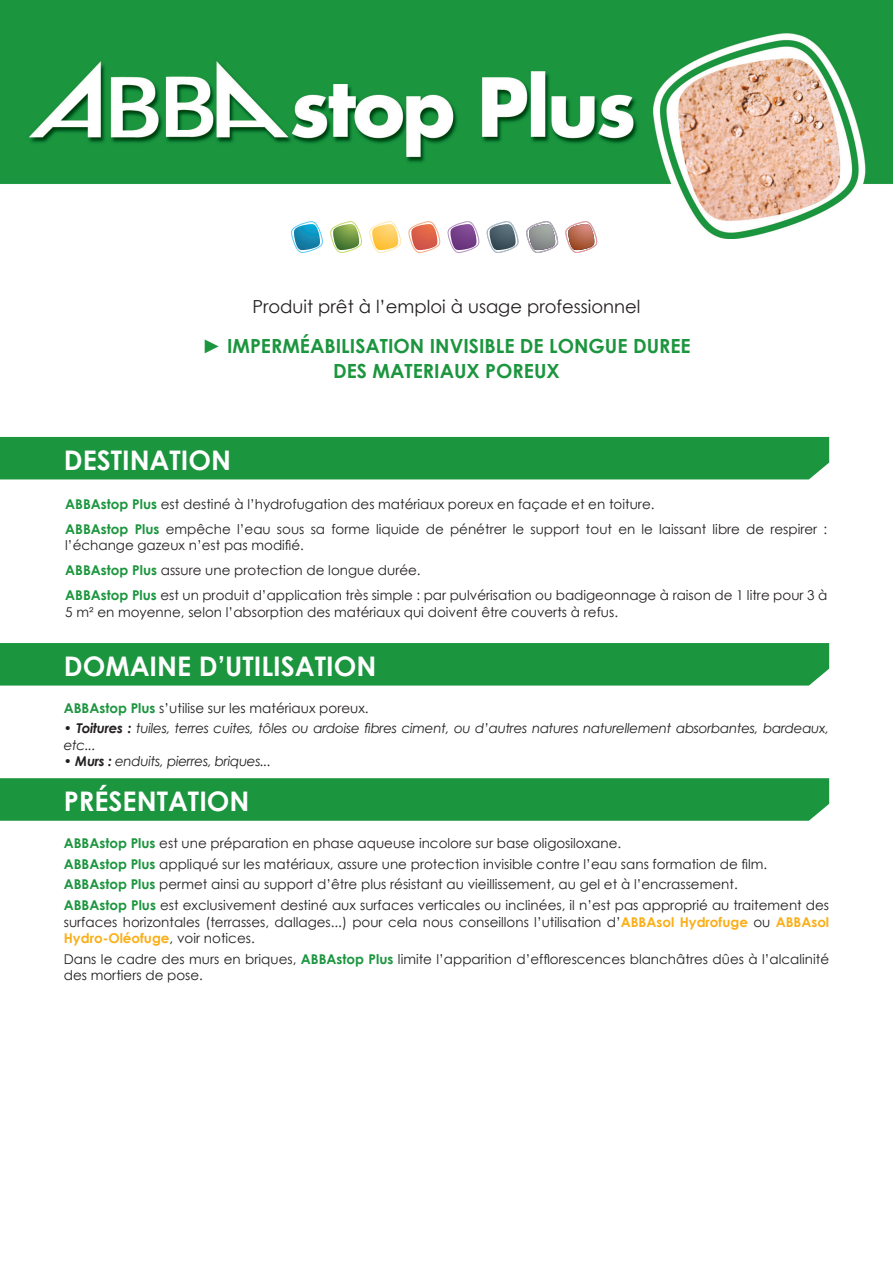
<style>
.page{position:relative;width:893px;height:1263px;background:#fff}
.page>*{position:absolute;margin:0;border:0;box-sizing:border-box;transform-origin:0 0}
.t1{font:700 27px "Century Gothic";color:#fff}
.t2{font:700 19.5px/25.5px "Century Gothic";color:#1b953e;text-align:center}
.t3{font:18px "Century Gothic";color:#231f20}
.t4{font:13.5px/25px "Century Gothic";color:#231f20}
.t5{font:italic 13.5px/16.5px "Century Gothic";letter-spacing:-.02em;color:#231f20}
.s1{font-weight:700;color:#1b953e}
.s2{font-weight:700}
.s3{font-weight:700;color:#faaf18}
</style>
<div class="page">
<img style="left:0;top:0;width:893px;height:243px">
<div style="left:0;top:437px;width:829px;height:42px;background:#1b953e"></div>
<svg style="left:330px;top:221px;width:32px;height:32px"></svg>
<svg style="left:408px;top:221px;width:32px;height:32px"></svg>
<svg style="left:447px;top:221px;width:33px;height:32px"></svg>
<svg style="left:486px;top:221px;width:33px;height:32px"></svg>
<svg style="left:526px;top:221px;width:32px;height:32px"></svg>
<svg style="left:565px;top:221px;width:32px;height:32px"></svg>
<svg style="left:369px;top:221px;width:32px;height:32px"></svg>
<svg style="left:291px;top:221px;width:32px;height:32px"></svg>
<div style="left:0;top:643px;width:829px;height:42px;background:#1b953e"></div>
<div style="left:0;top:778px;width:829px;height:43px;background:#1b953e"></div>
<h3 class="t3" style="left:252px;top:294px;width:390px">Produit prêt à l’emploi à usage professionnel</h3>
<h2 class="t2" style="left:202px;top:332px;width:490px">► IMPERMÉABILISATION INVISIBLE DE LONGUE DUREE<br>DES MATERIAUX POREUX</h2>
<h1 class="t1" style="left:64px;top:439px;width:16px">destination</h1>
<p class="t4" style="left:65px;top:491px;width:763px"><span class="s1">ABBAstop Plus</span> est destiné à l’hydrofugation des matériaux poreux en façade et en toiture.<br><span class="s1">ABBAstop Plus</span> empêche l’eau sous sa forme liquide de pénétrer le support tout en le laissant libre de respirer :</p>
<p class="t4" style="left:65px;top:533px;width:763px">l’échange gazeux n’est pas modifié.<br><span class="s1">ABBAstop Plus</span> assure une protection de longue durée.<br><span class="s1">ABBAstop Plus</span> est un produit d’application très simple : par pulvérisation ou badigeonnage à raison de 1 litre pour 3 à</p>
<p class="t4" style="left:65px;top:599px;width:554px">5 m² en moyenne, selon l’absorption des matériaux qui doivent être couverts à refus.</p>
<h1 class="t1" style="left:64px;top:646px;width:19px">domaine</h1>
<h1 class="t1" style="left:199px;top:646px;width:41px">d’utilisation</h1>
<p class="t4" style="left:64px;top:695px;width:306px"><span class="s1">ABBAstop Plus</span> s’utilise sur les matériaux poreux.</p>
<p class="t5" style="left:64px;top:720px;width:767px"><span class="s2">• Toitures :</span> tuiles, terres cuites, tôles ou ardoise fibres ciment, ou d’autres natures naturellement absorbantes, bardeaux, etc...</p>
<p class="t5" style="left:64px;top:753px;width:209px"><span class="s2">• Murs :</span> enduits, pierres, briques...</p>
<h1 class="t1" style="left:64px;top:781px;width:187px">préSENTATION</h1>
<p class="t4" style="left:64px;top:832px;width:767px;line-height:20.7px"><span class="s1">ABBAstop Plus</span> est une préparation en phase aqueuse incolore sur base oligosiloxane.<br><span class="s1">ABBAstop Plus</span> appliqué sur les matériaux, assure une protection invisible contre l’eau sans formation de film.<br><span class="s1">ABBAstop Plus</span> permet ainsi au support d’être plus résistant au vieillissement, au gel et à l’encrassement.<br><span class="s1">ABBAstop Plus</span> est exclusivement destiné aux surfaces verticales ou inclinées, il n’est pas approprié au traitement des</p>
<p class="t4" style="left:64px;top:913px;width:767px;line-height:16.5px">surfaces horizontales (terrasses, dallages...) pour cela nous conseillons l’utilisation d’<span class="s3">ABBAsol Hydrofuge</span> ou <span class="s3">ABBAsol<br>Hydro-Oléofuge</span>, voir notices.</p>
<p class="t4" style="left:64px;top:950px;width:767px;line-height:16.5px">Dans le cadre des murs en briques, <span class="s1">ABBAstop Plus</span> limite l’apparition d’efflorescences blanchâtres dûes à l’alcalinité des mortiers de pose.</p>
</div>
